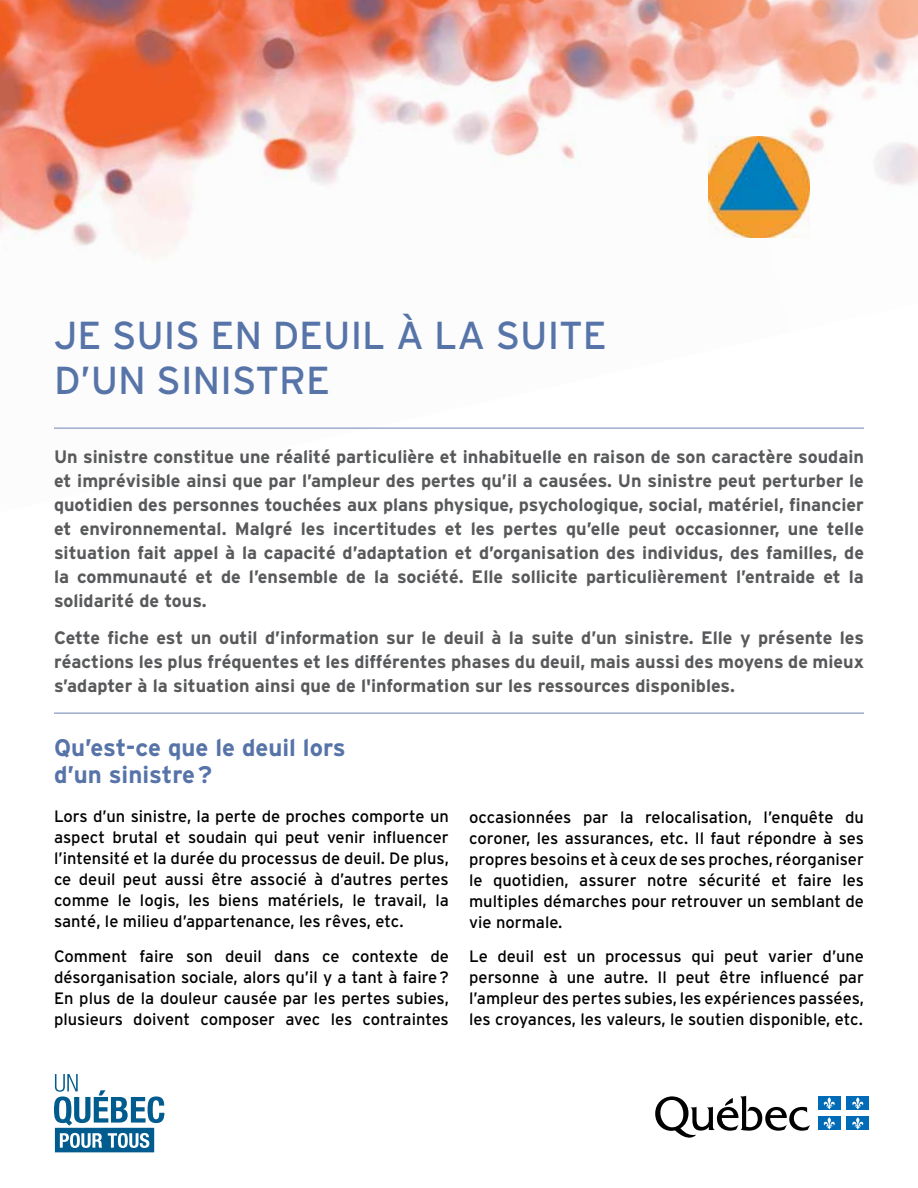
<style>
.page{position:relative;width:918px;height:1188px;background:#fff}
.page>*{position:absolute;margin:0;border:0;box-sizing:border-box;transform-origin:0 0}
.t1{font:39px/45px "Interstate";color:#5774a9}
.t2{font:700 24px/27px "Interstate";color:#5774a9}
.t3{font:700 18px/24px "Interstate";color:#58595b;text-align:justify}
.t4{font:16.5px/21px "Interstate";color:#000;text-align:justify}
</style>
<div class="page">
<img style="left:0;top:0;width:918px;height:259px">
<svg style="left:655px;top:1096px;width:155px;height:42px"></svg>
<div style="left:818px;top:1096px;width:22px;height:14px;background:#006cb7"></div>
<svg style="left:823px;top:1097px;width:12px;height:12px"></svg>
<div style="left:847px;top:1096px;width:22px;height:14px;background:#006cb7"></div>
<svg style="left:852px;top:1097px;width:12px;height:12px"></svg>
<div style="left:818px;top:1116px;width:22px;height:14px;background:#006cb7"></div>
<svg style="left:823px;top:1117px;width:12px;height:12px"></svg>
<div style="left:847px;top:1116px;width:22px;height:14px;background:#006cb7"></div>
<svg style="left:852px;top:1117px;width:12px;height:12px"></svg>
<hr style="left:54px;top:427px;width:810px;height:2px;background:#9eacce">
<hr style="left:54px;top:712px;width:810px;height:2px;background:#9eacce">
<svg style="left:54px;top:1074px;width:110px;height:78px"></svg>
<div style="left:692px;top:120px;width:134px;height:135px;background:#fff"></div>
<img style="left:709px;top:137px;width:100px;height:100px">
<h1 class="t1" style="left:54px;top:312px;width:554px">Je suis en deuil à la suite d’un sinistre</h1>
<p class="t3" style="left:54px;top:444px;width:812px">Un sinistre constitue une réalité particulière et inhabituelle en raison de son caractère soudain et imprévisible ainsi que par l’ampleur des pertes qu’il a causées. Un sinistre peut perturber le quotidien des personnes touchées aux plans physique, psychologique, social, matériel, financier et environnemental. Malgré les incertitudes et les pertes qu’elle peut occasionner, une telle situation fait appel à la capacité d’adaptation et d’organisation des individus, des familles, de la communauté et de l’ensemble de la société. Elle sollicite particulièrement l’entraide et la solidarité de tous.</p>
<p class="t3" style="left:54px;top:626px;width:812px">Cette fiche est un outil d’information sur le deuil à la suite d’un sinistre. Elle y présente les réactions les plus fréquentes et les différentes phases du deuil, mais aussi des moyens de mieux s’adapter à la situation ainsi que de l'information sur les ressources disponibles.</p>
<h2 class="t2" style="left:54px;top:734px;width:293px">Qu’est-ce que le deuil lors d’un sinistre?</h2>
<p class="t4" style="left:54px;top:806px;width:396px">Lors d’un sinistre, la perte de proches comporte un aspect brutal et soudain qui peut venir influencer l’intensité et la durée du processus de deuil. De plus, ce deuil peut aussi être associé à d’autres pertes comme le logis, les biens matériels, le travail, la santé, le milieu d’appartenance, les rêves, etc.</p>
<p class="t4" style="left:54px;top:945px;width:396px">Comment faire son deuil dans ce contexte de désorganisation sociale, alors qu’il y a tant à faire?<br>En plus de la douleur causée par les pertes subies, plusieurs doivent composer avec les contraintes</p>
<p class="t4" style="left:469px;top:806px;width:396px">occasionnées par la relocalisation, l’enquête du coroner, les assurances, etc. I l faut répondre à ses propres besoins et à ceux de ses proches, réorganiser le quotidien, assurer notre sécurité et faire les multiples démarches pour retrouver un semblant de vie normale.</p>
<p class="t4" style="left:469px;top:946px;width:396px">Le deuil est un processus qui peut varier d’une personne à une autre. I l peut être influencé par l’ampleur des pertes subies, les expériences passées, les croyances, les valeurs, le soutien disponible, etc.</p>
</div>
